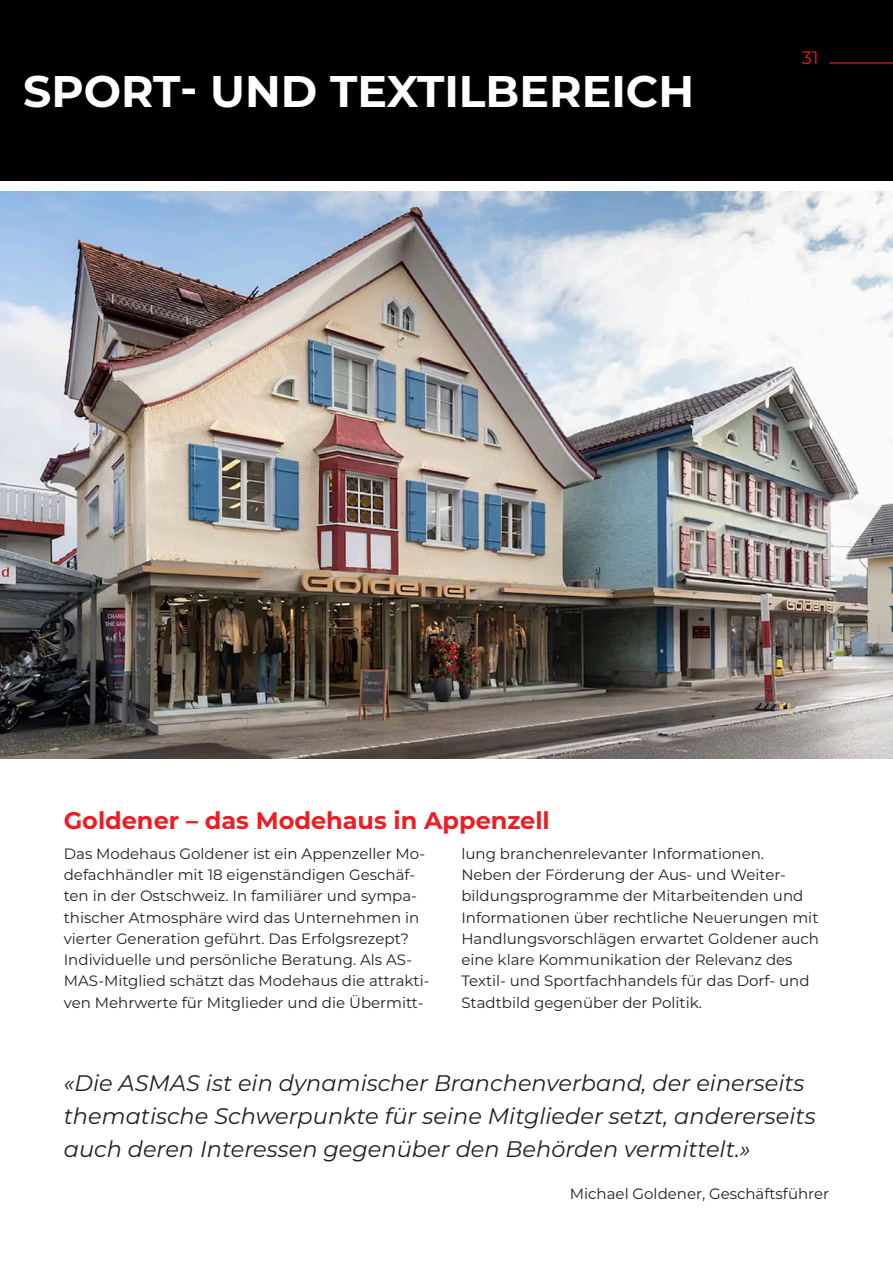
<style>
.page{position:relative;width:893px;height:1263px;background:#fff}
.page>*{position:absolute;margin:0;border:0;box-sizing:border-box;transform-origin:0 0}
.t1{font:700 44.25px "Montserrat";color:#fff}
.Überschrift{font:700 24px "Montserrat";color:#ee1d23}
.Grundtext_schwarz{font:italic 22.5px/33px "Montserrat";color:#231f20}
.t2{font:18px "Montserrat";color:#ee1d23}
.Grundtext_schwarz-2{font:15px/21.3px "Montserrat";color:#231f20}
</style>
<div class="page">
<div style="left:0;top:0;width:893px;height:181px;background:#000002"></div>
<hr style="left:829px;top:62px;width:64px;height:2px;background:#ee1d23">
<img style="left:0;top:191px;width:893px;height:567px">
<img style="left:0;top:678px;width:1px;height:391px">
<h1 class="t1" style="left:23px;top:59px;width:672px">SPORT- UND TEXTILBEREICH</h1>
<p class="t2" style="left:802px;top:45px;width:18px">31</p>
<p class="Überschrift" style="left:64px;top:803px;width:488px">Goldener – das Modehaus in Appenzell</p>
<p class="Grundtext_schwarz-2" style="left:64px;top:842px;width:367px">Das Modehaus Goldener ist ein Appenzeller Mo&shy;defachhändler mit 18 eigenständigen Geschäf&shy;ten in der Ostschweiz. In familiärer und sympa&shy;thischer Atmosphäre wird das Unternehmen in vierter Generation geführt. Das Erfolgsrezept?<br>Individuelle und persönliche Beratung. Als AS-MAS-Mitglied schätzt das Modehaus die attrakti&shy;ven Mehrwerte für Mitglieder und die Übermitt-</p>
<p class="Grundtext_schwarz-2" style="left:461px;top:842px;width:304px">lung branchenrelevanter Informationen.</p>
<p class="Grundtext_schwarz-2" style="left:461px;top:864px;width:359px">Neben der Förderung der Aus- und Weiter&shy;bildungsprogramme der Mitarbeitenden und Informationen über rechtliche Neuerungen mit Handlungsvorschlägen erwartet Goldener auch eine klare Kommunikation der Relevanz des Textil- und Sportfachhandels für das Dorf- und Stadtbild gegenüber der Politik.</p>
<p class="Grundtext_schwarz" style="left:64px;top:1065px;width:753px">«Die ASMAS ist ein dynamischer Branchenverband, der einerseits thematische Schwerpunkte für seine Mitglieder setzt, andererseits auch deren Interessen gegenüber den Behörden vermittelt.»</p>
<p class="Grundtext_schwarz-2" style="left:570px;top:1183px;width:261px">Michael Goldener, Geschäftsführer</p>
</div>
